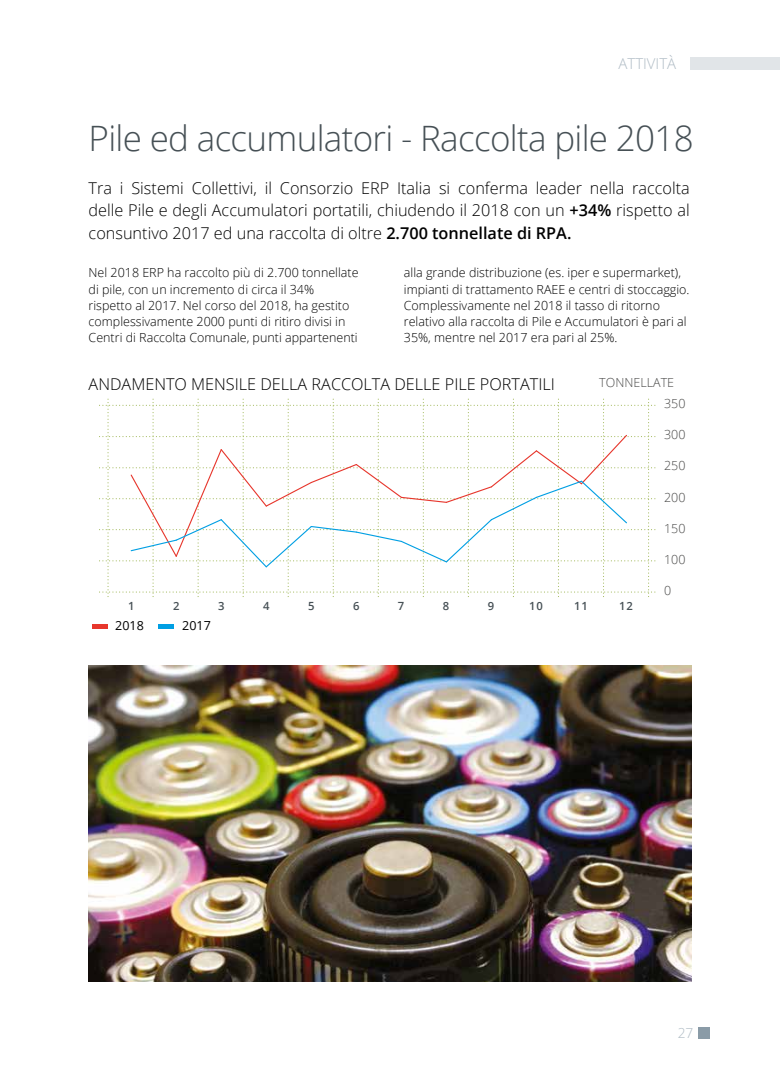
<style>
.page{position:relative;width:780px;height:1088px;background:#fff}
.page>*{position:absolute;margin:0;border:0;box-sizing:border-box;transform-origin:0 0}
.t1{font:300 35px "Open Sans";letter-spacing:-.02em;color:#465055}
.t2{font:300 16.25px/22.5px "Open Sans";color:#000;text-align:justify}
.t3{font:300 15px "Open Sans";color:#b0bcc5}
.t4{font:300 13.75px "Open Sans";color:#b0bcc5}
.t5{font:300 12.5px/16.2px "Open Sans";color:#000}
.t6{font:300 12.5px "Open Sans";color:#4a4a49}
.t7{font:12.5px "Open Sans";color:#000}
.t8{font:600 11.25px "Open Sans";color:#465055}
.s1{font-weight:600}
</style>
<div class="page">
<div style="left:690px;top:57px;width:90px;height:13px;background:#e1e5e8"></div>
<div style="left:698px;top:1028px;width:11px;height:11px;background:#8a9ba7"></div>
<img style="left:89px;top:665px;width:602px;height:316px">
<div style="left:92px;top:624px;width:15px;height:5px;background:#e7362c"></div>
<div style="left:158px;top:624px;width:16px;height:5px;background:#009fe3"></div>
<svg style="left:99px;top:399px;width:556px;height:198px"></svg>
<p class="t3" style="left:618px;top:53px;width:59px">ATTIVITÀ</p>
<h1 class="t1" style="left:89px;top:114px;width:606px">Pile ed accumulatori - Raccolta pile 2018</h1>
<h2 class="t2" style="left:89px;top:176px;width:602px">Tra i Sistemi Collettivi, il Consorzio ERP Italia si conferma leader nella raccolta delle Pile e degli Accumulatori portatili, chiudendo il 2018 con un <span class="s1">+34%</span> rispetto al consuntivo 2017 ed una raccolta di oltre <span class="s1">2.700 tonnellate di RPA.</span></h2>
<p class="t5" style="left:89px;top:264px;width:271px">Nel 2018 ERP ha raccolto più di 2.700 tonnellate di pile, con un incremento di circa il 34% rispetto al 2017. Nel corso del 2018, ha gestito complessivamente 2000 punti di ritiro divisi in Centri di Raccolta Comunale, punti appartenenti</p>
<p class="t5" style="left:404px;top:264px;width:287px">alla grande distribuzione (es. iper e supermarket), impianti di trattamento RAEE e centri di stoccaggio.<br>Complessivamente nel 2018 il tasso di ritorno relativo alla raccolta di Pile e Accumulatori è pari al 35%, mentre nel 2017 era pari al 25%.</p>
<h2 class="t2" style="left:89px;top:372px;width:467px">ANDAMENTO MENSILE DELLA RACCOLTA DELLE PILE PORTATILI</h2>
<p class="t6" style="left:599px;top:374px;width:76px">TONNELLATE</p>
<p class="t8" style="left:128px;top:598px;width:8px">1</p>
<p class="t8" style="left:173px;top:598px;width:8px">2</p>
<p class="t8" style="left:218px;top:598px;width:8px">3</p>
<p class="t8" style="left:263px;top:598px;width:8px">4</p>
<p class="t8" style="left:308px;top:598px;width:8px">5</p>
<p class="t8" style="left:353px;top:598px;width:8px">6</p>
<p class="t8" style="left:398px;top:598px;width:8px">7</p>
<p class="t8" style="left:443px;top:598px;width:8px">8</p>
<p class="t8" style="left:488px;top:598px;width:8px">9</p>
<p class="t8" style="left:529px;top:598px;width:15px">10</p>
<p class="t8" style="left:574px;top:598px;width:15px">11</p>
<p class="t8" style="left:619px;top:598px;width:15px">12</p>
<p class="t7" style="left:115px;top:617px;width:30px">2018</p>
<p class="t7" style="left:182px;top:617px;width:30px">2017</p>
<p class="t6" style="left:664px;top:395px;width:23px">350</p>
<p class="t6" style="left:664px;top:426px;width:23px">300</p>
<p class="t6" style="left:664px;top:457px;width:23px">250</p>
<p class="t6" style="left:664px;top:488px;width:23px">200</p>
<p class="t6" style="left:664px;top:520px;width:23px">150</p>
<p class="t6" style="left:664px;top:551px;width:23px">100</p>
<p class="t6" style="left:664px;top:582px;width:9px">0</p>
<p class="t4" style="left:677px;top:1024px;width:17px">27</p>
</div>
